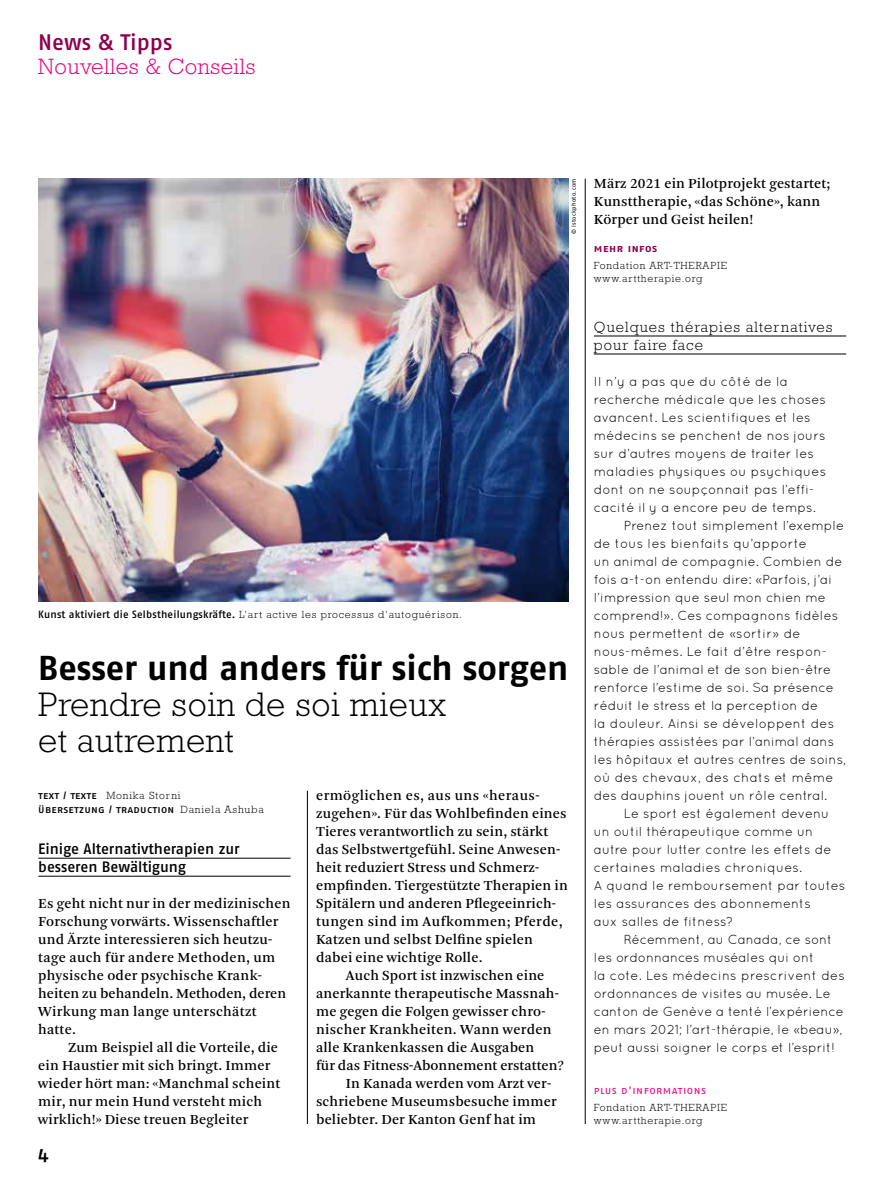
<style>
.page{position:relative;width:893px;height:1191px;background:#fff}
.page>*{position:absolute;margin:0;border:0;box-sizing:border-box;transform-origin:0 0}
.t1{font:300 34.5px/36px "Rockwell";letter-spacing:.02em;color:#000}
.t2{font:700 34.5px "Fago No";letter-spacing:-.005em;color:#000}
.t3{font:300 22.5px "Rockwell";letter-spacing:.02em;color:#e6007d}
.t4{font:22.5px "Fago No Med";color:#8e004c}
.t5{font:19.5px "Fago No Med";color:#000}
.t6{font:15px/18px "Fago No Med";letter-spacing:-.005em;color:#000}
.t7{font:300 15px/18px "Rockwell";letter-spacing:.07em;color:#000}
.t8{font:14.55px/18px "Arnhem";letter-spacing:.01em;color:#000}
.t9{font:14.55px "Arnhem";letter-spacing:.03em;color:#000}
.t10{font:13.05px "Quicksand";letter-spacing:.005em;color:#000}
.t11{font:10.8px "Fago No Regular Caps";letter-spacing:.045em;color:#e6007d}
.t12{font:10.8px "Fago No Bold Caps";letter-spacing:.05em;color:#8e004c}
.t13{font:300 10.65px "Rockwell";letter-spacing:.08em;color:#000}
.t14{font:300 10.5px/13.5px "Rockwell";letter-spacing:.08em;color:#000}
.t15{font:10.5px "Fago No Med";letter-spacing:.015em;color:#000}
.t16{font:10.5px "Fago No Med Caps";letter-spacing:.025em;color:#000}
.t17{font:6px "Fago No";letter-spacing:.045em;color:#000}
.s1{font-family:"Rockwell";font-weight:300}
.s2{font-family:"Fago No Med Caps";font-weight:400;font-size:10.5px}
.s3{font-family:"Rockwell";font-weight:300;font-size:10.65px}
</style>
<div class="page">
<img style="left:38px;top:179px;width:530px;height:423px">
<hr style="left:594px;top:336px;width:252px;height:1px;background:#000">
<hr style="left:594px;top:354px;width:252px;height:1px;background:#000">
<div style="left:575px;top:173px;width:29px;height:964px;background:#fff"></div>
<hr style="left:585px;top:179px;width:1px;height:945px;background:#000">
<hr style="left:307px;top:791px;width:1px;height:333px;background:#000">
<hr style="left:38px;top:858px;width:253px;height:1px;background:#000">
<hr style="left:38px;top:876px;width:253px;height:1px;background:#000">
<h2 class="t4" style="left:38px;top:29px;width:136px">News &amp; Tipps</h2>
<h2 class="t3" style="left:38px;top:53px;width:219px">Nouvelles &amp; Conseils</h2>
<p class="t17" style="left:570px;top:234px;width:57px;rotate:-90deg">© istockphoto.com</p>
<p class="t15" style="left:38px;top:608px;width:425px">Kunst aktiviert die Selbstheilungskräfte. <span class="s1">L’art active les processus d’autoguérison.</span></p>
<h1 class="t2" style="left:38px;top:647px;width:532px">Besser und anders für sich sorgen</h1>
<h1 class="t1" style="left:38px;top:686px;width:410px">Prendre soin de soi mieux et autrement</h1>
<p class="t13" style="left:38px;top:789px;width:144px"><span class="s2">text / texte</span> Monika Storni</p>
<p class="t16" style="left:38px;top:803px;width:227px">übersetzung / traduction <span class="s3">Daniela Ashuba</span></p>
<p class="t6" style="left:38px;top:839px;width:203px">Einige Alternativtherapien zur besseren Bewältigung</p>
<p class="t8" style="left:38px;top:894px;width:254px">Es geht nicht nur in der medizinischen<br>Forschung vorwärts. Wissenschaftler und Ärzte interessieren sich heutzu&shy;tage auch für andere Methoden, um physische oder psychische Krank&shy;heiten zu behandeln. Methoden, deren<br>Wirkung man lange unterschätzt - hatte.</p>
<p class="t8" style="left:38px;top:1038px;width:244px;text-indent:30px">Zum Beispiel all die Vorteile, die ein Haustier mit sich bringt. Immer wieder hört man: «Manchmal scheint mir, nur mein Hund versteht mich wirklich!» Diese treuen Begleiter</p>
<h3 class="t5" style="left:38px;top:1141px;width:12px">4</h3>
<p class="t9" style="left:316px;top:787px;width:224px">ermöglichen es, aus uns «heraus-</p>
<p class="t8" style="left:316px;top:804px;width:252px">zugehen». Für das Wohlbefinden eines</p>
<p class="t8" style="left:316px;top:822px;width:234px">Tieres verantwortlich zu sein, stärkt</p>
<p class="t8" style="left:316px;top:840px;width:246px">das Selbstwertgefühl. Seine Anwesen-</p>
<p class="t8" style="left:316px;top:858px;width:224px">heit reduziert Stress und Schmerz-</p>
<p class="t8" style="left:316px;top:876px;width:253px">empfinden. Tiergestützte Therapien in</p>
<p class="t8" style="left:316px;top:894px;width:241px">Spitälern und anderen Pflegeeinrich-</p>
<p class="t9" style="left:316px;top:913px;width:248px">tungen sind im Aufkommen; Pferde,</p>
<p class="t8" style="left:316px;top:930px;width:218px">Katzen und selbst Delfine spielen</p>
<p class="t8" style="left:316px;top:948px;width:168px">dabei eine wichtige Rolle.</p>
<p class="t8" style="left:346px;top:966px;width:200px">Auch Sport ist inzwischen eine</p>
<p class="t8" style="left:316px;top:984px;width:244px">anerkannte therapeutische Massnah-</p>
<p class="t8" style="left:316px;top:1002px;width:230px">me gegen die Folgen gewisser chro-</p>
<p class="t8" style="left:316px;top:1020px;width:237px">nischer Krankheiten. Wann werden</p>
<p class="t8" style="left:316px;top:1038px;width:220px">alle Krankenkassen die Ausgaben</p>
<p class="t8" style="left:316px;top:1056px;width:250px">für das Fitness-Abonnement erstatten?</p>
<p class="t8" style="left:346px;top:1074px;width:207px">In Kanada werden vom Arzt ver-</p>
<p class="t8" style="left:316px;top:1092px;width:242px">schriebene Museumsbesuche immer</p>
<p class="t8" style="left:316px;top:1110px;width:221px">beliebter. Der Kanton Genf hat im</p>
<p class="t8" style="left:594px;top:174px;width:238px">März 2021 ein Pilotprojekt gestartet;<br>Kunsttherapie, «das Schöne», kann<br>Körper und Geist heilen!</p>
<p class="t12" style="left:594px;top:242px;width:65px">mehr infos</p>
<p class="t14" style="left:594px;top:258px;width:135px">Fondation ART-THERAPIE www.arttherapie.org</p>
<p class="t7" style="left:594px;top:317px;width:240px">Quelques thérapies alternatives pour faire face</p>
<p class="t10" style="left:594px;top:374px;width:195px">Il n’y a pas que du côté de la</p>
<p class="t10" style="left:594px;top:392px;width:234px">recherche médicale que les choses</p>
<p class="t10" style="left:594px;top:410px;width:218px">avancent. Les scientifiques et les</p>
<p class="t10" style="left:594px;top:428px;width:233px">médecins se penchent de nos jours</p>
<p class="t10" style="left:594px;top:446px;width:222px">sur d’autres moyens de traiter les</p>
<p class="t10" style="left:594px;top:464px;width:234px">maladies physiques ou psychiques</p>
<p class="t10" style="left:594px;top:482px;width:220px">dont on ne soupçonnait pas l’effi-</p>
<p class="t10" style="left:594px;top:500px;width:223px">cacité il y a encore peu de temps.</p>
<p class="t10" style="left:624px;top:518px;width:222px">Prenez tout simplement l’exemple</p>
<p class="t10" style="left:594px;top:536px;width:214px">de tous les bienfaits qu’apporte</p>
<p class="t10" style="left:594px;top:554px;width:250px">un animal de compagnie. Combien de</p>
<p class="t10" style="left:594px;top:572px;width:240px">fois a-t-on entendu dire: «Parfois, j’ai</p>
<p class="t10" style="left:594px;top:590px;width:233px">l’impression que seul mon chien me</p>
<p class="t10" style="left:594px;top:608px;width:246px">comprend!». Ces compagnons fidèles</p>
<p class="t10" style="left:594px;top:626px;width:208px">nous permettent de «sortir» de</p>
<p class="t10" style="left:594px;top:644px;width:235px">nous-mêmes. Le fait d’être respon-</p>
<p class="t10" style="left:594px;top:662px;width:239px">sable de l’animal et de son bien-être</p>
<p class="t10" style="left:594px;top:680px;width:241px">renforce l’estime de soi. Sa présence</p>
<p class="t10" style="left:594px;top:698px;width:226px">réduit le stress et la perception de</p>
<p class="t10" style="left:594px;top:716px;width:242px">la douleur. Ainsi se développent des</p>
<p class="t10" style="left:594px;top:734px;width:242px">thérapies assistées par l’animal dans</p>
<p class="t10" style="left:594px;top:752px;width:254px">les hôpitaux et autres centres de soins,</p>
<p class="t10" style="left:594px;top:770px;width:241px">où des chevaux, des chats et même</p>
<p class="t10" style="left:594px;top:788px;width:235px">des dauphins jouent un rôle central.</p>
<p class="t10" style="left:624px;top:806px;width:207px">Le sport est également devenu</p>
<p class="t10" style="left:594px;top:824px;width:221px">un outil thérapeutique comme un</p>
<p class="t10" style="left:594px;top:842px;width:239px">autre pour lutter contre les effets de</p>
<p class="t10" style="left:594px;top:860px;width:210px">certaines maladies chroniques.</p>
<p class="t10" style="left:594px;top:878px;width:253px">A quand le remboursement par toutes</p>
<p class="t10" style="left:594px;top:896px;width:219px">les assurances des abonnements</p>
<p class="t10" style="left:594px;top:914px;width:141px">aux salles de fitness?</p>
<p class="t10" style="left:624px;top:932px;width:210px">Récemment, au Canada, ce sont</p>
<p class="t10" style="left:594px;top:950px;width:222px">les ordonnances muséales qui ont</p>
<p class="t10" style="left:594px;top:968px;width:252px">la cote. Les médecins prescrivent des</p>
<p class="t10" style="left:594px;top:986px;width:238px">ordonnances de visites au musée. Le</p>
<p class="t10" style="left:594px;top:1004px;width:251px">canton de Genève a tenté l’expérience</p>
<p class="t10" style="left:594px;top:1022px;width:250px">en mars 2021; l’art-thérapie, le «beau»,</p>
<p class="t10" style="left:594px;top:1040px;width:242px">peut aussi soigner le corps et l’esprit!</p>
<p class="t11" style="left:594px;top:1084px;width:114px">plus d’informations</p>
<p class="t14" style="left:594px;top:1100px;width:135px">Fondation ART-THERAPIE www.arttherapie.org</p>
</div>
